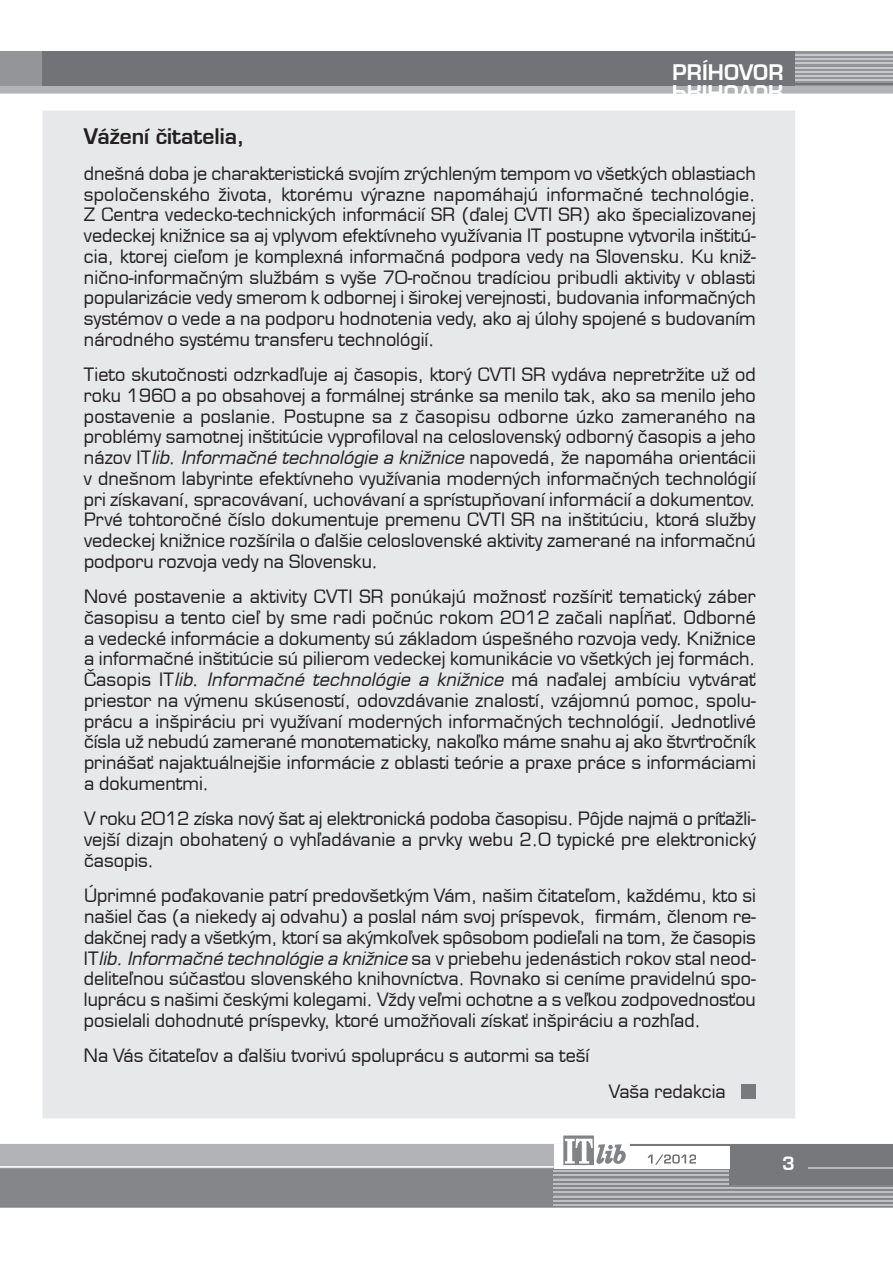
<style>
.page{position:relative;width:893px;height:1263px;background:#fff}
.page>*{position:absolute;margin:0;border:0;box-sizing:border-box;transform-origin:0 0}
.t1{font:21px "Euromode CE Bold";color:#231f20}
.t2{font:18px/20.7px "Euromode CE";color:#231f20;text-align:justify}
.t3{font:18px "Euromode CE Bold";color:#fff}
.s1{font-family:"Verdana"}
.s2{font-family:"Euromode CE Italic"}
</style>
<div class="page">
<div style="left:43px;top:111px;width:752px;height:1007px;background:#e7e8e9"></div>
<div style="left:0;top:1144px;width:554px;height:10px;background:#b2b3b7"></div>
<div style="left:729px;top:1144px;width:164px;height:40px;background:#76787b"></div>
<img style="left:563px;top:1136px;width:63px;height:18px">
<svg style="left:0;top:1154px;width:893px;height:54px;background:#97999c"></svg>
<hr style="left:630px;top:1144px;width:99px;height:1px;background:#76787b">
<div style="left:742px;top:1084px;width:14px;height:15px;background:#787a7d"></div>
<svg style="left:0;top:51px;width:893px;height:43px;background:#848588"></svg>
<p class="t1" style="left:84px;top:124px;width:162px">Vážení čitatelia,</p>
<p class="t2" style="left:84px;top:163px;width:673px">dnešná doba je charakteristická svojím zrýchleným tempom vo všetkých oblastiach spoločenského života, ktorému výrazne napomáhajú informačné technológie.<br>Z Centra vedecko-technických informácií SR <span class="s1">(</span>ďalej CVTI SR<span class="s1">)</span> ako špecializovanej vedeckej knižnice sa aj vplyvom efektívneho využívania IT postupne vytvorila inštitú&shy;cia, ktorej cieľom je komplexná informačná podpora vedy na Slovensku. Ku kniž&shy;nično-informačným službám s vyše 70-ročnou tradíciou pribudli aktivity v oblasti popularizácie vedy smerom k odbornej i širokej verejnosti, budovania informačných systémov o vede a na podporu hodnotenia vedy, ako aj úlohy spojené s budovaním národného systému transferu technológií.</p>
<p class="t2" style="left:84px;top:364px;width:673px">Tieto skutočnosti odzrkadľuje aj časopis, ktorý CVTI SR vydáva nepretržite už od roku 1960 a po obsahovej a formálnej stránke sa menilo tak, ako sa menilo jeho postavenie a poslanie. Postupne sa z časopisu odborne úzko zameraného na problémy samotnej inštitúcie vyprofiloval na celoslovenský odborný časopis a jeho názov IT<span class="s2">lib</span>. <span class="s2">Informačné technológie a knižnice</span> napovedá, že napomáha orientácii v dnešnom labyrinte efektívneho využívania moderných informačných technológií pri získavaní, spracovávaní, uchovávaní a sprístupňovaní informácií a dokumentov.<br>Prvé tohtoročné číslo dokumentuje premenu CVTI SR na inštitúciu, ktorá služby vedeckej knižnice rozšírila o ďalšie celoslovenské aktivity zamerané na informačnú podporu rozvoja vedy na Slovensku.</p>
<p class="t2" style="left:84px;top:586px;width:673px">Nové postavenie a aktivity CVTI SR ponúkajú možnosť rozšíriť tematický záber časopisu a tento cieľ by sme radi počnúc rokom 2012 začali napĺňať. Odborné a vedecké informácie a dokumenty sú základom úspešného rozvoja vedy. Knižnice a informačné inštitúcie sú pilierom vedeckej komunikácie vo všetkých jej formách.<br>Časopis IT<span class="s2">lib</span>. <span class="s2">Informačné technológie a knižnice</span> má naďalej ambíciu vytvárať priestor na výmenu skúseností, odovzdávanie znalostí, vzájomnú pomoc, spolu&shy;prácu a inšpiráciu pri využívaní moderných informačných technológií. Jednotlivé čísla už nebudú zamerané monotematicky, nakoľko máme snahu aj ako štvrťročník prinášať najaktuálnejšie informácie z oblasti teórie a praxe práce s informáciami a dokumentmi.</p>
<p class="t2" style="left:84px;top:808px;width:673px">V roku 2012 získa nový šat aj elektronická podoba časopisu. Pôjde najmä o príťažli&shy;vejší dizajn obohatený o vyhľadávanie a prvky webu 2.0 typické pre elektronický časopis.</p>
<p class="t2" style="left:84px;top:885px;width:673px">Úprimné poďakovanie patrí predovšetkým Vám, našim čitateľom, každému, kto si našiel čas <span class="s1">(</span>a niekedy aj odvahu<span class="s1">)</span> a poslal nám svoj príspevok, firmám, členom re&shy;dakčnej rady a všetkým, ktorí sa akýmkoľvek spôsobom podieľali na tom, že časopis IT<span class="s2">lib. Informačné technológie a knižnice</span> sa v priebehu jedenástich rokov stal neod&shy;deliteľnou súčasťou slovenského knihovníctva. Rovnako si ceníme pravidelnú spo&shy;luprácu s našimi českými kolegami. Vždy veľmi ochotne a s veľkou zodpovednosťou posielali dohodnuté príspevky, ktoré umožňovali získať inšpiráciu a rozhľad.</p>
<p class="t2" style="left:84px;top:1045px;width:507px">Na Vás čitateľov a ďalšiu tvorivú spoluprácu s autormi sa teší</p>
<p class="t2" style="left:609px;top:1081px;width:118px">Vaša redakcia</p>
<p class="t3" style="left:782px;top:1152px;width:14px">3</p>
</div>
